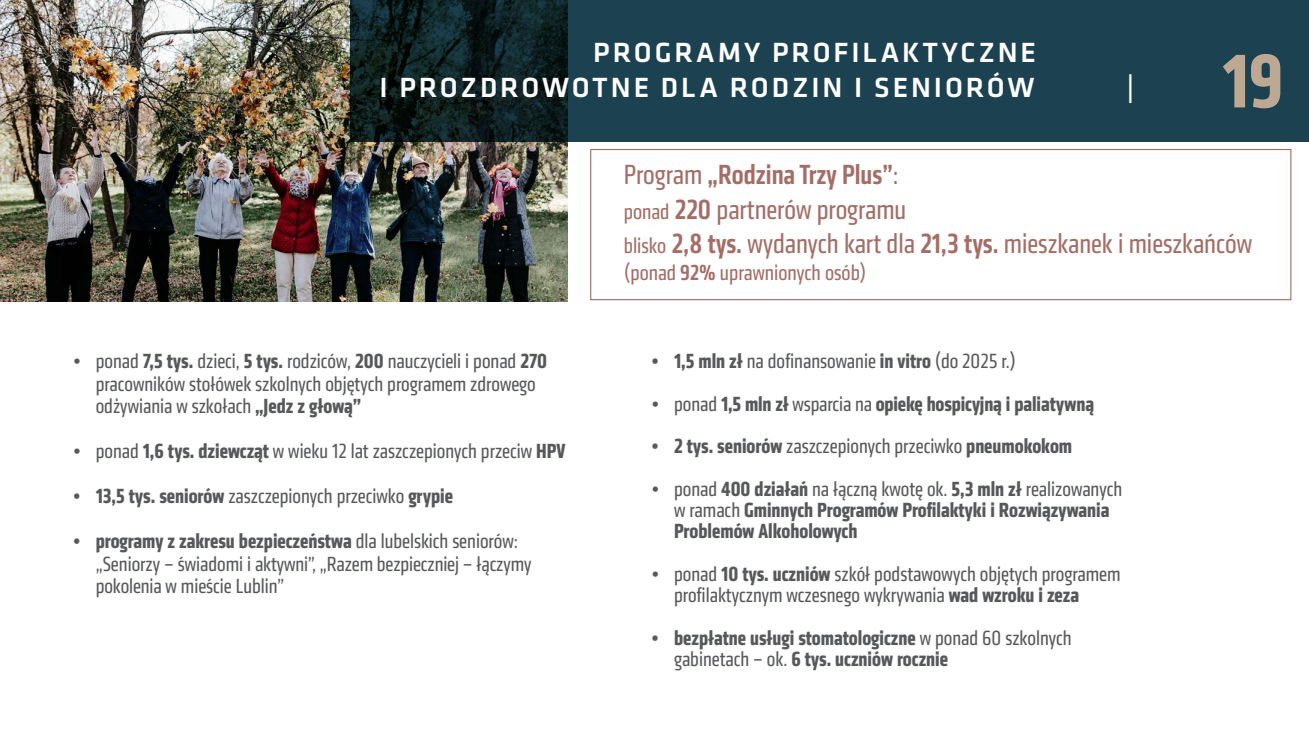
<style>
.page{position:relative;width:1309px;height:732px;background:#fff}
.page>*{position:absolute;margin:0;border:0;box-sizing:border-box;transform-origin:0 0}
.t1{font:700 78.75px "Klavika Condensed";color:#bda993}
.t2{font:28.75px/34.5px "Klavika Condensed";color:#a46d66}
.t3{font:500 28.75px/35px "Klavika";letter-spacing:.1em;color:#fff;text-align:right}
.t4{font:22.5px "Klavika Condensed";color:#a46d66}
.t5{font:21.25px/22.5px "Klavika Condensed";color:#57585a}
.t6{font:700 21.25px/21.2px "Klavika Condensed";color:#57585a}
.s1{font-weight:700}
.s2{font-weight:400}
.s3{font-weight:500}
.s4{font-size:22.5px}
</style>
<div class="page">
<img style="left:0;top:0;width:568px;height:301px">
<svg style="left:350px;top:0;width:959px;height:142px;background:#183945"></svg>
<div style="left:590px;top:149px;width:701px;height:151px;border:1px solid #a46d66"></div>
<h2 class="t3" style="left:379px;top:34px;width:658px">PROGRAMY PROFILAKTYCZNE<br>I PROZDROWOTNE DLA RODZIN I SENIORÓW</h2>
<h2 class="t3" style="left:1127px;top:69px;width:9px">|</h2>
<h1 class="t1" style="left:1222px;top:30px;width:63px">19</h1>
<p class="t5" style="left:96px;top:350px;width:453px;text-indent:-23px">• ponad <span class="s1">7,5 tys.</span> dzieci, <span class="s1">5 tys.</span> rodziców, <span class="s1">200</span> nauczycieli i ponad <span class="s1">270 </span>pracowników stołówek szkolnych objętych programem zdrowego odżywiania w szkołach <span class="s1">„Jedz z głową”</span></p>
<p class="t5" style="left:73px;top:440px;width:494px">• ponad <span class="s1">1,6 tys. dziewcząt</span> w wieku 12 lat zaszczepionych przeciw <span class="s1">HPV</span></p>
<p class="t6" style="left:73px;top:485px;width:381px">• 13,5 tys. seniorów <span class="s2">zaszczepionych przeciwko</span> grypie</p>
<p class="t5" style="left:96px;top:530px;width:437px;text-indent:-23px"><span class="s1">• programy z zakresu bezpieczeństwa</span> dla lubelskich seniorów: „Seniorzy – świadomi i aktywni”, „Razem bezpieczniej – łączymy pokolenia w mieście Lublin”</p>
<h2 class="t2" style="left:624px;top:157px;width:630px">Program <span class="s3">„Rodzina Trzy Plus”</span>:<br><span class="s4">ponad</span> <span class="s3">220</span> partnerów programu<br><span class="s4">blisko</span> <span class="s3">2,8 tys.</span> wydanych kart dla <span class="s3">21,3 tys.</span> mieszkanek i mieszkańców</h2>
<p class="t4" style="left:624px;top:259px;width:244px">(ponad <span class="s3">92%</span> uprawnionych osób)</p>
<p class="t5" style="left:651px;top:350px;width:366px"><span class="s1">• 1,5 mln zł</span> na dofinansowanie <span class="s1">in vitro</span> (do 2025 r.)</p>
<p class="t6" style="left:651px;top:393px;width:444px"><span class="s2">• ponad</span> 1,5 mln zł <span class="s2">wsparcia na</span> opiekę hospicyjną i paliatywną</p>
<p class="t6" style="left:651px;top:435px;width:422px">• 2 tys. seniorów <span class="s2">zaszczepionych przeciwko</span> pneumokokom</p>
<p class="t6" style="left:674px;top:478px;width:449px;text-indent:-23px"><span class="s2">• ponad</span> 400 działań <span class="s2">na łączną kwotę ok.</span> 5,3 mln zł <span class="s2">realizowanych w ramach</span> Gminnych Programów Profilaktyki i Rozwiązywania<br>Problemów Alkoholowych</p>
<p class="t5" style="left:674px;top:563px;width:448px;line-height:21.2px;text-indent:-23px">• ponad <span class="s1">10 tys. uczniów</span> szkół podstawowych objętych programem profilaktycznym wczesnego wykrywania <span class="s1">wad wzroku i zeza</span></p>
<p class="t6" style="left:674px;top:626px;width:399px;text-indent:-23px">• bezpłatne usługi stomatologiczne <span class="s2">w ponad 60 szkolnych gabinetach – ok.</span> 6 tys. uczniów rocznie</p>
</div>
